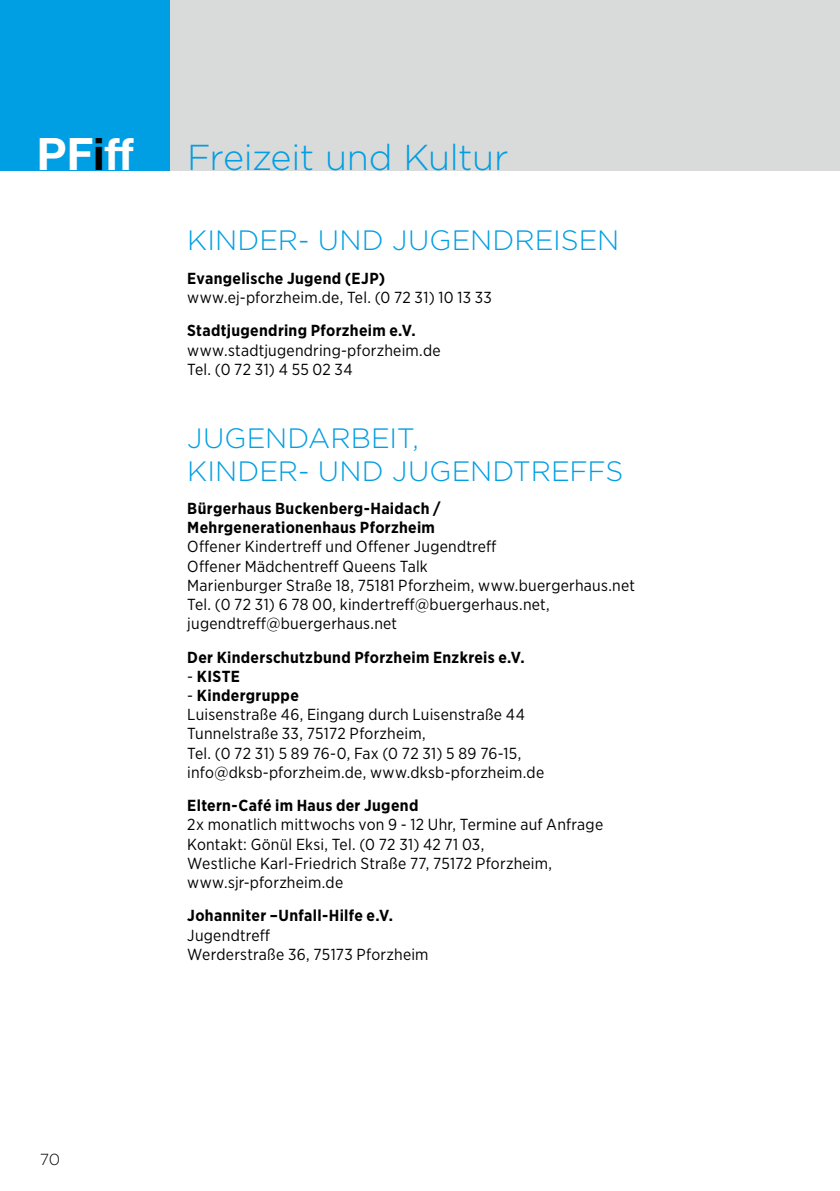
<style>
.page{position:relative;width:840px;height:1191px;background:#fff}
.page>*{position:absolute;margin:0;border:0;box-sizing:border-box;transform-origin:0 0}
.t1{font:700 44.8px "Helvetica Neue LT Std";color:#fff}
.t2{font:300 36px "Gotham HTF";letter-spacing:-.015em;color:#009ee3}
.t3{font:300 28px/33px "Gotham HTF";letter-spacing:.005em;color:#009ee3}
.t4{font:16px/19.2px "Gotham Narrow";letter-spacing:.015em;color:#000}
.t5{font:700 16px/19.2px "Gotham Narrow";letter-spacing:.02em;color:#000}
.t6{font:300 16px "Gotham HTF";color:#000}
.s1{color:#000}
.s2{font-weight:400}
.s3{font-weight:700}
</style>
<div class="page">
<div style="left:0;top:0;width:170px;height:170px;background:#009ee3"></div>
<div style="left:170px;top:0;width:669px;height:170px;background:#d9dada"></div>
<h1 class="t1" style="left:37px;top:127px;width:98px">PF<span class="s1">i</span>ff</h1>
<h2 class="t2" style="left:187px;top:138px;width:322px">Freizeit und Kultur</h2>
<h3 class="t3" style="left:187px;top:224px;width:433px">KINDER- UND JUGENDREISEN</h3>
<p class="t5" style="left:187px;top:268px;width:199px">Evangelische Jugend (EJP)</p>
<p class="t4" style="left:187px;top:287px;width:306px">www.ej-pforzheim.de, Tel. (0 72 31) 10 13 33</p>
<p class="t5" style="left:187px;top:321px;width:230px">Stadtjugendring Pforzheim e.V.</p>
<p class="t4" style="left:187px;top:340px;width:255px">www.stadtjugendring-pforzheim.de<br>Tel. (0 72 31) 4 55 02 34</p>
<h3 class="t3" style="left:187px;top:421px;width:437px">JUGENDARBEIT,<br>KINDER- UND JUGENDTREFFS</h3>
<p class="t5" style="left:187px;top:498px;width:255px">Bürgerhaus Buckenberg-Haidach /<br>Mehrgenerationenhaus Pforzheim</p>
<p class="t4" style="left:187px;top:537px;width:449px">Offener Kindertreff und Offener Jugendtreff<br>Offener Mädchentreff Queens Talk<br>Marienburger Straße 18, 75181 Pforzheim, www.buergerhaus.net Tel. (0 72 31) 6 78 00, kindertreff@buergerhaus.net, jugendtreff@buergerhaus.net</p>
<p class="t5" style="left:187px;top:647px;width:339px">Der Kinderschutzbund Pforzheim Enzkreis e.V.</p>
<p class="t5" style="left:187px;top:666px;width:54px"><span class="s2">-</span> KISTE</p>
<p class="t4" style="left:187px;top:685px;width:358px">- <span class="s3">Kindergruppe<br></span>Luisenstraße 46, Eingang durch Luisenstraße 44<br>Tunnelstraße 33, 75172 Pforzheim,<br>Tel. (0 72 31) 5 89 76-0, Fax (0 72 31) 5 89 76-15, info@dksb-pforzheim.de, www.dksb-pforzheim.de</p>
<p class="t5" style="left:187px;top:796px;width:232px">Eltern-Café im Haus der Jugend</p>
<p class="t4" style="left:187px;top:815px;width:417px">2x monatlich mittwochs von 9 - 12 Uhr, Termine auf Anfrage Kontakt: Gönül Eksi, Tel. (0 72 31) 42 71 03,<br>Westliche Karl-Friedrich Straße 77, 75172 Pforzheim, www.sjr-pforzheim.de</p>
<p class="t5" style="left:187px;top:906px;width:207px">Johanniter –Unfall-Hilfe e.V.</p>
<p class="t4" style="left:187px;top:925px;width:243px">Jugendtreff<br>Werderstraße 36, 75173 Pforzheim</p>
<p class="t6" style="left:40px;top:1150px;width:22px">70</p>
</div>
